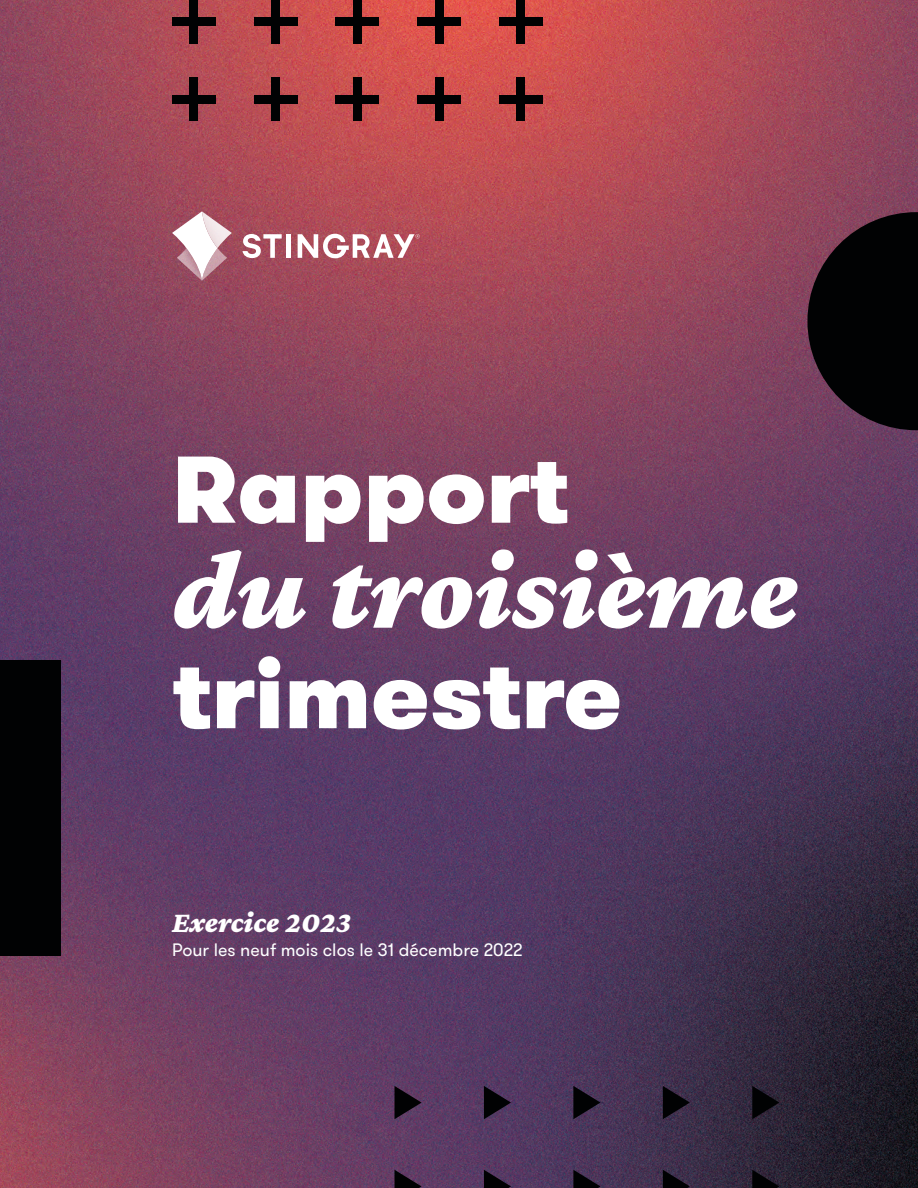
<style>
.page{position:relative;width:918px;height:1188px;background:#fff}
.page>*{position:absolute;margin:0;border:0;box-sizing:border-box;transform-origin:0 0}
.t1{font:italic 900 114px "Crimson Pro";color:#fff}
.t2{font:900 94.5px "GT Walsheim Pro";color:#fff}
.t3{font:italic 900 30px "Crimson Pro";color:#fff}
.t4{font:18px "GT Walsheim Pro";color:#fff}
</style>
<div class="page">
<img style="left:0;top:0;width:918px;height:1188px">
<svg style="left:752px;top:1170px;width:27px;height:18px"></svg>
<svg style="left:663px;top:1170px;width:27px;height:18px"></svg>
<svg style="left:573px;top:1170px;width:27px;height:18px"></svg>
<svg style="left:484px;top:1170px;width:27px;height:18px"></svg>
<svg style="left:395px;top:1170px;width:27px;height:18px"></svg>
<svg style="left:752px;top:1086px;width:27px;height:33px"></svg>
<svg style="left:663px;top:1086px;width:27px;height:33px"></svg>
<svg style="left:573px;top:1086px;width:27px;height:33px"></svg>
<svg style="left:484px;top:1086px;width:27px;height:33px"></svg>
<svg style="left:395px;top:1086px;width:27px;height:33px"></svg>
<div style="left:0;top:660px;width:61px;height:296px;background:#010203"></div>
<div style="left:172px;top:18px;width:44px;height:8px;background:#010203"></div>
<div style="left:190px;top:0;width:8px;height:44px;background:#010203"></div>
<div style="left:254px;top:18px;width:43px;height:8px;background:#010203"></div>
<div style="left:272px;top:0;width:8px;height:44px;background:#010203"></div>
<div style="left:336px;top:18px;width:43px;height:8px;background:#010203"></div>
<div style="left:353px;top:0;width:8px;height:44px;background:#010203"></div>
<div style="left:417px;top:18px;width:44px;height:8px;background:#010203"></div>
<div style="left:435px;top:0;width:8px;height:44px;background:#010203"></div>
<div style="left:499px;top:18px;width:44px;height:8px;background:#010203"></div>
<div style="left:517px;top:0;width:8px;height:44px;background:#010203"></div>
<div style="left:172px;top:95px;width:44px;height:8px;background:#010203"></div>
<div style="left:190px;top:77px;width:8px;height:44px;background:#010203"></div>
<div style="left:254px;top:95px;width:43px;height:8px;background:#010203"></div>
<div style="left:272px;top:77px;width:8px;height:44px;background:#010203"></div>
<div style="left:336px;top:95px;width:43px;height:8px;background:#010203"></div>
<div style="left:353px;top:77px;width:8px;height:44px;background:#010203"></div>
<div style="left:417px;top:95px;width:44px;height:8px;background:#010203"></div>
<div style="left:435px;top:77px;width:8px;height:44px;background:#010203"></div>
<div style="left:499px;top:95px;width:44px;height:8px;background:#010203"></div>
<div style="left:517px;top:77px;width:8px;height:44px;background:#010203"></div>
<svg style="left:807px;top:212px;width:111px;height:218px;background:#1d1018"></svg>
<div style="left:286px;top:234px;width:5px;height:24px;background:#fff"></div>
<svg style="left:242px;top:234px;width:40px;height:24px"></svg>
<svg style="left:298px;top:234px;width:122px;height:24px"></svg>
<svg style="left:172px;top:211px;width:60px;height:70px"></svg>
<p class="t2" style="left:172px;top:426px;width:398px">Rapport</p>
<p class="t1" style="left:172px;top:518px;width:628px">du troisième</p>
<p class="t2" style="left:172px;top:631px;width:452px">trimestre</p>
<p class="t3" style="left:172px;top:903px;width:180px">Exercice 2023</p>
<p class="t4" style="left:172px;top:938px;width:352px">Pour les neuf mois clos le 31 décembre 2022</p>
</div>
